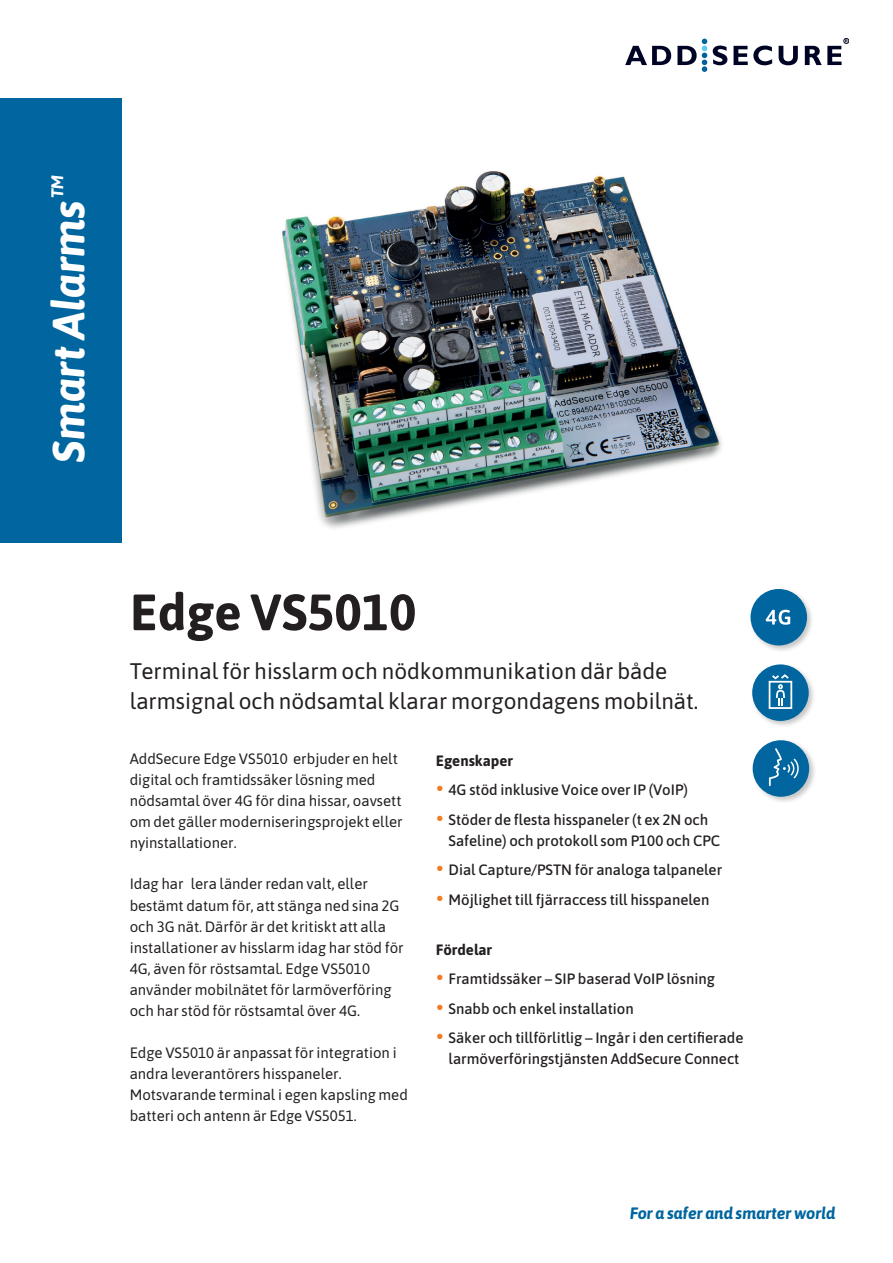
<style>
.page{position:relative;width:893px;height:1263px;background:#fff}
.page>*{position:absolute;margin:0;border:0;box-sizing:border-box;transform-origin:0 0}
.Preamble_Asap15_20{font:700 51px "Asap";color:#231f20}
.Category_AsapBoldIta{font:italic 700 45px "Asap";color:#fff}
.Preamble_Asap15_20-2{font:22.5px/30px "Asap";color:#231f20}
.t1{font:italic 700 16.5px "Asap";color:#01669f}
.BodyText_Asap10_14{font:15px/21px "Asap";color:#231f20}
.t2{font:500 15px/21px "Asap";color:#231f20}
.BodyText_Asap10_14-2{font:700 15px "Asap";color:#231f20}
</style>
<div class="page">
<svg style="left:625px;top:38px;width:224px;height:34px"></svg>
<img style="left:282px;top:171px;width:440px;height:357px">
<div style="left:0;top:98px;width:121px;height:444px;background:#01669f"></div>
<div style="left:751px;top:738px;width:66px;height:66px;background:#231f20;opacity:.25"></div>
<div style="left:754px;top:742px;width:54px;height:53px;background:#01669f;border-radius:50%"></div>
<svg style="left:769px;top:748px;width:30px;height:38px"></svg>
<div style="left:753px;top:740px;width:56px;height:57px;border:3px solid #01669f;border-radius:50%"></div>
<div style="left:749px;top:587px;width:66px;height:66px;background:#231f20;opacity:.25"></div>
<div style="left:752px;top:590px;width:53px;height:54px;background:#01669f;border-radius:50%"></div>
<svg style="left:766px;top:610px;width:24px;height:15px"></svg>
<div style="left:750px;top:589px;width:57px;height:56px;border:3px solid #01669f;border-radius:50%"></div>
<div style="left:750px;top:663px;width:66px;height:66px;background:#231f20;opacity:.25"></div>
<div style="left:754px;top:666px;width:53px;height:53px;background:#01669f;border-radius:50%"></div>
<svg style="left:769px;top:674px;width:23px;height:35px"></svg>
<div style="left:752px;top:664px;width:57px;height:57px;border:3px solid #01669f;border-radius:50%"></div>
<p class="Category_AsapBoldIta" style="left:38px;top:463px;width:291px;rotate:-90deg">Smart Alarms<sup>™</sup></p>
<p class="Preamble_Asap15_20" style="left:130px;top:576px;width:288px">Edge VS5010</p>
<p class="Preamble_Asap15_20-2" style="left:130px;top:655px;width:570px">Terminal för hisslarm och nödkommunikation där både larmsignal och nödsamtal klarar morgondagens mobilnät.</p>
<p class="BodyText_Asap10_14" style="left:130px;top:747px;width:275px">AddSecure Edge VS5010 erbjuder en helt digital och framtidssäker lösning med nödsamtal över 4G för dina hissar, oavsett om det gäller moderniseringsprojekt eller nyinstallationer.</p>
<p class="BodyText_Asap10_14" style="left:130px;top:872px;width:276px">Idag har lera länder redan valt, eller bestämt datum för, att stänga ned sina 2G och 3G nät. Därför är det kritiskt att alla installationer av hisslarm idag har stöd för 4G, även för röstsamtal. Edge VS5010 använder mobilnätet för larmöverföring och har stöd för röstsamtal över 4G.</p>
<p class="BodyText_Asap10_14" style="left:130px;top:1041px;width:280px">Edge VS5010 är anpassat för integration i andra leverantörers hisspaneler.<br>Motsvarande terminal i egen kapsling med batteri och antenn är Edge VS5051.</p>
<p class="BodyText_Asap10_14-2" style="left:436px;top:750px;width:79px">Egenskaper</p>
<p class="t2" style="left:449px;top:779px;width:241px">4G stöd inklusive Voice over IP (VoIP)</p>
<p class="t2" style="left:449px;top:808px;width:273px">Stöder de flesta hisspaneler (t ex 2N och<br>Safeline) och protokoll som P100 och CPC</p>
<p class="t2" style="left:449px;top:859px;width:275px">Dial Capture/PSTN för analoga talpaneler</p>
<p class="t2" style="left:449px;top:888px;width:262px">Möjlighet till fjärraccess till hisspanelen</p>
<p class="BodyText_Asap10_14-2" style="left:436px;top:939px;width:58px">Fördelar</p>
<p class="t2" style="left:449px;top:968px;width:268px">Framtidssäker – SIP baserad VoIP lösning</p>
<p class="t2" style="left:449px;top:997px;width:187px">Snabb och enkel installation</p>
<p class="t2" style="left:449px;top:1027px;width:296px">Säker och tillförlitlig – Ingår i den certifierade larmöverföringstjänsten AddSecure Connect</p>
<p class="t1" style="left:630px;top:1202px;width:207px">For a safer and smarter world</p>
</div>
